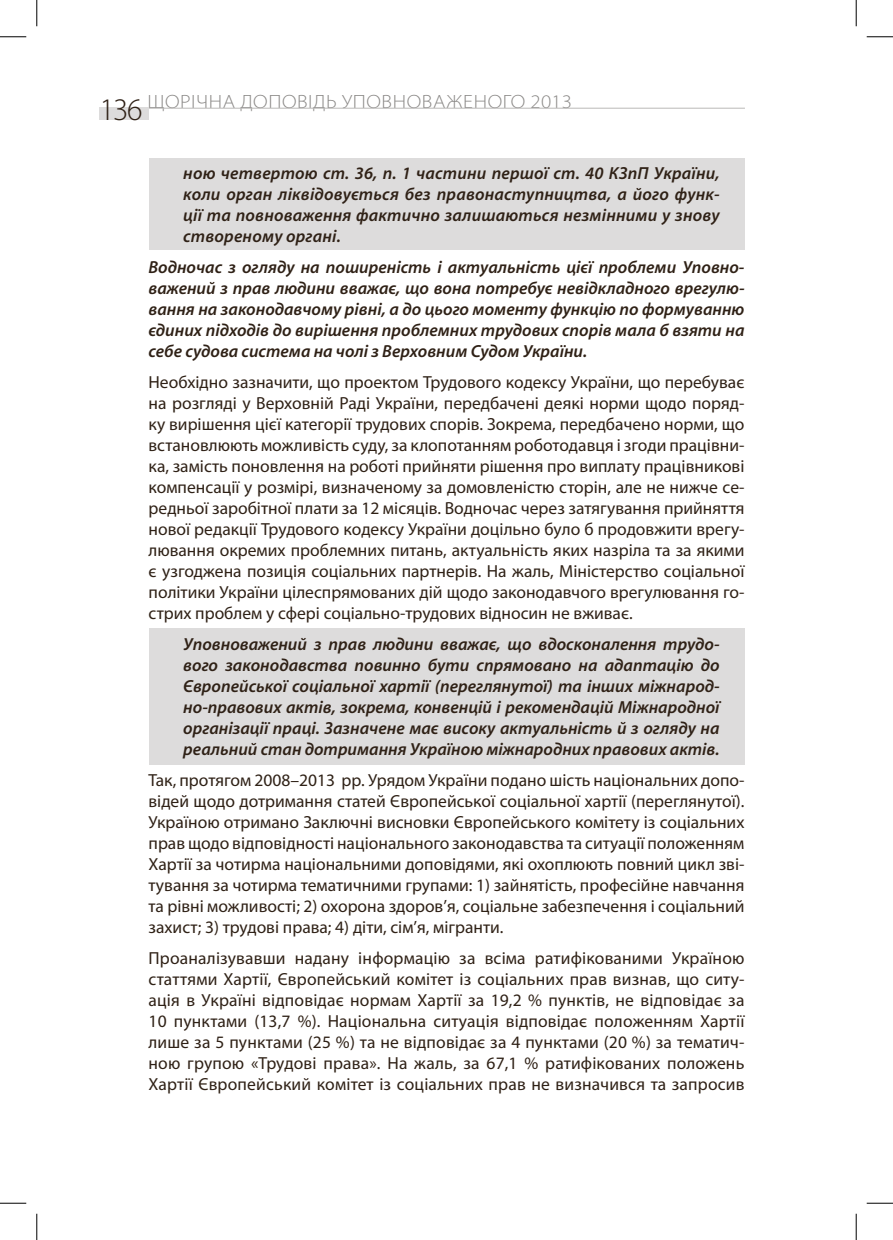
<style>
.page{position:relative;width:893px;height:1240px;background:#fff}
.page>*{position:absolute;margin:0;border:0;box-sizing:border-box;transform-origin:0 0}
.t1{font:300 31.5px "Myriad Pro";color:#2f2116}
.t2{font:300 semi-expanded 19.25px "Myriad Pro";letter-spacing:.03em;color:#888684}
.t3{font:17.5px/21px "Myriad Pro";color:#2f2116;text-align:justify}
.t4{font:italic 600 17.5px/21px "Myriad Pro";color:#2f2116;text-align:justify}
</style>
<div class="page">
<hr style="left:148px;top:108px;width:596px;height:1px;background:#bab9b8">
<div style="left:99px;top:108px;width:49px;height:12px;background:#dddcdc"></div>
<div style="left:148px;top:629px;width:596px;height:135px;background:#dddcdc"></div>
<div style="left:148px;top:158px;width:596px;height:92px;background:#dddcdc"></div>
<svg style="left:0;top:36px;width:26px;height:1px"></svg>
<svg style="left:866px;top:36px;width:26px;height:1px"></svg>
<svg style="left:0;top:1202px;width:26px;height:1px"></svg>
<svg style="left:866px;top:1202px;width:26px;height:1px"></svg>
<svg style="left:36px;top:0;width:1px;height:26px"></svg>
<svg style="left:36px;top:1213px;width:1px;height:26px"></svg>
<svg style="left:855px;top:0;width:1px;height:26px"></svg>
<svg style="left:855px;top:1213px;width:1px;height:26px"></svg>
<p class="t2" style="left:147px;top:90px;width:106px">Щорічна ДОПОВІДЬ</p>
<p class="t2" style="left:342px;top:90px;width:25px">УПОВНОВАЖЕНОГО</p>
<p class="t2" style="left:530px;top:90px;width:43px">2013</p>
<h1 class="t1" style="left:99px;top:92px;width:45px">136</h1>
<p class="t4" style="left:183px;top:162px;width:537px">ною четвертою ст. 36, п. 1 частини першої ст. 40 КЗпП України, коли орган ліквідовується без правонаступництва, а його функ&shy;ції та повноваження фактично залишаються незмінними у знову створеному органі.</p>
<p class="t4" style="left:148px;top:256px;width:597px">Водночас з огляду на поширеність і актуальність цієї проблеми Уповно&shy;важений з прав людини вважає, що вона потребує невідкладного врегулю&shy;вання на законодавчому рівні, а до цього моменту функцію по формуванню єдиних підходів до вирішення проблемних трудових спорів мала б взяти на себе судова система на чолі з Верховним Судом України.</p>
<p class="t3" style="left:148px;top:371px;width:597px">Необхідно зазначити, що проектом Трудового кодексу України, що перебуває на розгляді у Верховній Раді України, передбачені деякі норми щодо поряд&shy;ку вирішення цієї категорії трудових спорів. Зокрема, передбачено норми, що встановлюють можливість суду, за клопотанням роботодавця і згоди працівни&shy;ка, замість поновлення на роботі прийняти рішення про виплату працівникові компенсації у розмірі, визначеному за домовленістю сторін, але не нижче се&shy;редньої заробітної плати за 12 місяців. Водночас через затягування прийняття нової редакції Трудового кодексу України доцільно було б продовжити врегу&shy;лювання окремих проблемних питань, актуальність яких назріла та за якими є узгоджена позиція соціальних партнерів. На жаль, Міністерство соціальної політики України цілеспрямованих дій щодо законодавчого врегулювання го&shy;стрих проблем у сфері соціально-трудових відносин не вживає.</p>
<p class="t4" style="left:183px;top:633px;width:537px">Уповноважений з прав людини вважає, що вдосконалення трудо&shy;вого законодавства повинно бути спрямовано на адаптацію до Європейської соціальної хартії (переглянутої) та інших міжнарод&shy;но-правових актів, зокрема, конвенцій і рекомендацій Міжнародної організації праці. Зазначене має високу актуальність й з огляду на реальний стан дотримання Україною міжнародних правових актів.</p>
<p class="t3" style="left:148px;top:769px;width:597px">Так, протягом 2008–2013 рр. Урядом України подано шість національних допо&shy;відей щодо дотримання статей Європейської соціальної хартії (переглянутої).<br>Україною отримано Заключні висновки Європейського комітету із соціальних прав щодо відповідності національного законодавства та ситуації положенням Хартії за чотирма національними доповідями, які охоплюють повний цикл зві&shy;тування за чотирма тематичними групами: 1) зайнятість, професійне навчання та рівні можливості; 2) охорона здоров’я, соціальне забезпечення і соціальний захист; 3) трудові права; 4) діти, сім’я, мігранти.</p>
<p class="t3" style="left:148px;top:947px;width:597px">Проаналізувавши надану інформацію за всіма ратифікованими Україною статтями Хартії, Європейський комітет із соціальних прав визнав, що ситу&shy;ація в Україні відповідає нормам Хартії за 19,2 % пунктів, не відповідає за 10 пунктами (13,7 %). Національна ситуація відповідає положенням Хартії лише за 5 пунктами (25 %) та не відповідає за 4 пунктами (20 %) за тематич&shy;ною групою «Трудові права». На жаль, за 67,1 % ратифікованих положень Хартії Європейський комітет із соціальних прав не визначився та запросив</p>
</div>
